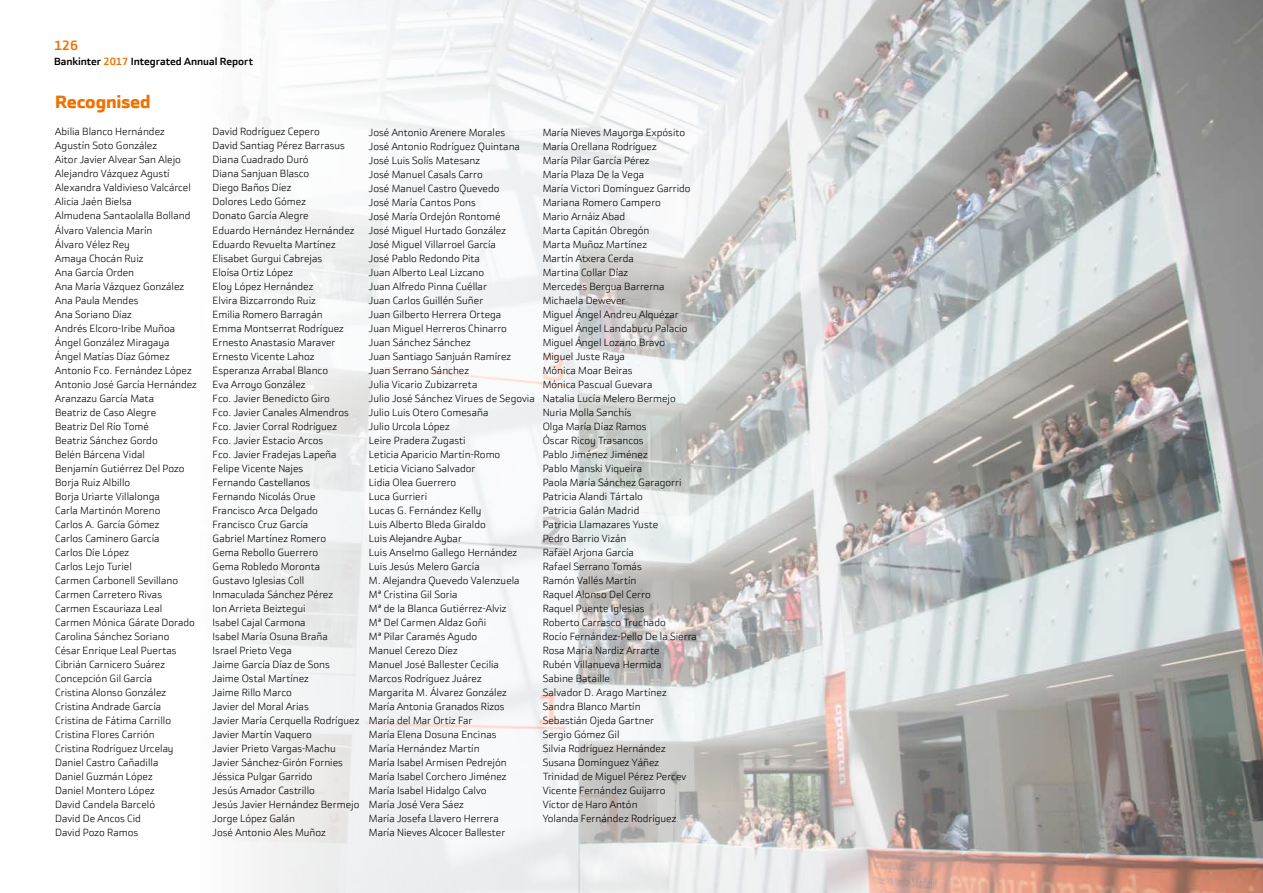
<style>
.page{position:relative;width:1263px;height:893px;background:#fff}
.page>*{position:absolute;margin:0;border:0;box-sizing:border-box;transform-origin:0 0}
.t1{font:900 18px "Bankinter Sans";letter-spacing:-.01em;color:#ee7203}
.t2{font:700 13.5px "Bankinter Sans";color:#ee7203}
.t3{font:300 10.5px/14px "Bankinter Sans";color:#000}
.t4{font:700 10.5px "Bankinter Sans";color:#000}
.s1{color:#ee7203}
</style>
<div class="page">
<img style="left:234px;top:0;width:1029px;height:893px">
<p class="t2" style="left:54px;top:37px;width:26px">126</p>
<p class="t4" style="left:54px;top:55px;width:200px">Bankinter <span class="s1">2017</span> Integrated Annual Report</p>
<h1 class="t1" style="left:55px;top:90px;width:97px">Recognised</h1>
<p class="t3" style="left:55px;top:125px;width:143px">Abilia Blanco Hernández<br>Agustín Soto González<br>Aitor Javier Alvear San Alejo<br>Alejandro Vázquez Agustí<br>Alexandra Valdivieso Valcárcel<br>Alicia Jaén Bielsa<br>Almudena Santaolalla Bolland<br>Álvaro Valencia Marín<br>Álvaro Vélez Rey<br>Amaya Chocán Ruiz<br>Ana García Orden<br>Ana María Vázquez González<br>Ana Paula Mendes<br>Ana Soriano Díaz<br>Andrés Elcoro-Iribe Muñoa<br>Ángel González Miragaya<br>Ángel Matías Díaz Gómez<br>Antonio Fco. Fernández López<br>Antonio José García Hernández<br>Aranzazu García Mata<br>Beatriz de Caso Alegre<br>Beatriz Del Río Tomé<br>Beatriz Sánchez Gordo<br>Belén Bárcena Vidal<br>Benjamín Gutiérrez Del Pozo<br>Borja Ruiz Albillo<br>Borja Uriarte Villalonga<br>Carla Martinón Moreno<br>Carlos A. García Gómez<br>Carlos Caminero García<br>Carlos Díe López<br>Carlos Lejo Turiel<br>Carmen Carbonell Sevillano<br>Carmen Carretero Rivas<br>Carmen Escauriaza Leal<br>Carmen Mónica Gárate Dorado<br>Carolina Sánchez Soriano<br>César Enrique Leal Puertas<br>Cibrián Carnicero Suárez<br>Concepción Gil García<br>Cristina Alonso González<br>Cristina Andrade García<br>Cristina de Fátima Carrillo<br>Cristina Flores Carrión<br>Cristina Rodríguez Urcelay<br>Daniel Castro Cañadilla<br>Daniel Guzmán López<br>Daniel Montero López<br>David Candela Barceló<br>David De Ancos Cid<br>David Pozo Ramos</p>
<p class="t3" style="left:213px;top:125px;width:148px">David Rodríguez Cepero<br>David Santiag Pérez Barrasus<br>Diana Cuadrado Duró<br>Diana Sanjuan Blasco<br>Diego Baños Díez<br>Dolores Ledo Gómez<br>Donato García Alegre<br>Eduardo Hernández Hernández<br>Eduardo Revuelta Martínez<br>Elisabet Gurgui Cabrejas<br>Eloísa Ortiz López<br>Eloy López Hernández<br>Elvira Bizcarrondo Ruiz<br>Emilia Romero Barragán<br>Emma Montserrat Rodríguez<br>Ernesto Anastasio Maraver<br>Ernesto Vicente Lahoz<br>Esperanza Arrabal Blanco<br>Eva Arroyo González<br>Fco. Javier Benedicto Giro<br>Fco. Javier Canales Almendros<br>Fco. Javier Corral Rodríguez<br>Fco. Javier Estacio Arcos<br>Fco. Javier Fradejas Lapeña<br>Felipe Vicente Najes<br>Fernando Castellanos<br>Fernando Nicolás Orue<br>Francisco Arca Delgado<br>Francisco Cruz García<br>Gabriel Martínez Romero<br>Gema Rebollo Guerrero<br>Gema Robledo Moronta<br>Gustavo Iglesias Coll<br>Inmaculada Sánchez Pérez<br>Ion Arrieta Beiztegui<br>Isabel Cajal Carmona<br>Isabel María Osuna Braña<br>Israel Prieto Vega<br>Jaime García Díaz de Sons<br>Jaime Ostal Martínez<br>Jaime Rillo Marco<br>Javier del Moral Arias<br>Javier María Cerquella Rodríguez<br>Javier Martín Vaquero<br>Javier Prieto Vargas-Machu<br>Javier Sánchez-Girón Fornies<br>Jéssica Pulgar Garrido<br>Jesús Amador Castrillo<br>Jesús Javier Hernández Bermejo<br>Jorge López Galán<br>José Antonio Ales Muñoz</p>
<p class="t3" style="left:369px;top:125px;width:167px">José Antonio Arenere Morales<br>José Antonio Rodríguez Quintana<br>José Luis Solís Matesanz<br>José Manuel Casals Carro<br>José Manuel Castro Quevedo<br>José María Cantos Pons<br>José María Ordejón Rontomé<br>José Miguel Hurtado González<br>José Miguel Villarroel García<br>José Pablo Redondo Pita<br>Juan Alberto Leal Lizcano<br>Juan Alfredo Pinna Cuéllar<br>Juan Carlos Guillén Suñer<br>Juan Gilberto Herrera Ortega<br>Juan Miguel Herreros Chinarro<br>Juan Sánchez Sánchez<br>Juan Santiago Sanjuán Ramírez<br>Juan Serrano Sánchez<br>Julia Vicario Zubizarreta<br>Julio José Sánchez Virues de Segovia<br>Julio Luis Otero Comesaña<br>Julio Urcola López<br>Leire Pradera Zugasti<br>Leticia Aparicio Martín-Romo<br>Leticia Viciano Salvador<br>Lidia Olea Guerrero<br>Luca Gurrieri<br>Lucas G. Fernández Kelly<br>Luis Alberto Bleda Giraldo<br>Luis Alejandre Aybar<br>Luis Anselmo Gallego Hernández<br>Luis Jesús Melero García<br>M. Alejandra Quevedo Valenzuela<br>Mª Cristina Gil Soria<br>Mª de la Blanca Gutiérrez-Alviz<br>Mª Del Carmen Aldaz Goñi<br>Mª Pilar Caramés Agudo<br>Manuel Cerezo Díez<br>Manuel José Ballester Cecilia<br>Marcos Rodríguez Juárez<br>Margarita M. Álvarez González<br>María Antonia Granados Rizos<br>María del Mar Ortiz Far<br>María Elena Dosuna Encinas<br>María Hernández Martín<br>María Isabel Armisen Pedrejón<br>María Isabel Corchero Jiménez<br>María Isabel Hidalgo Calvo<br>María José Vera Sáez<br>María Josefa Llavero Herrera<br>María Nieves Alcocer Ballester</p>
<p class="t3" style="left:543px;top:126px;width:156px">María Nieves Mayorga Expósito<br>María Orellana Rodríguez<br>María Pilar García Pérez<br>María Plaza De la Vega<br>María Victori Domínguez Garrido<br>Mariana Romero Campero<br>Mario Arnáiz Abad<br>Marta Capitán Obregón<br>Marta Muñoz Martínez<br>Martín Atxera Cerda<br>Martina Collar Díaz<br>Mercedes Bergua Barrerna<br>Michaela Dewever<br>Miguel Ángel Andreu Alquézar<br>Miguel Ángel Landaburu Palacio<br>Miguel Ángel Lozano Bravo<br>Miguel Juste Raya<br>Mónica Moar Beiras<br>Mónica Pascual Guevara<br>Natalia Lucía Melero Bermejo<br>Nuria Molla Sanchís<br>Olga María Díaz Ramos<br>Óscar Ricoy Trasancos<br>Pablo Jiménez Jiménez<br>Pablo Manski Viqueira<br>Paola María Sánchez Garagorri<br>Patricia Alandi Tártalo<br>Patricia Galán Madrid<br>Patricia Llamazares Yuste<br>Pedro Barrio Vizán<br>Rafael Arjona García<br>Rafael Serrano Tomás<br>Ramón Vallés Martín<br>Raquel Alonso Del Cerro<br>Raquel Puente Iglesias<br>Roberto Carrasco Truchado<br>Rocío Fernández-Pello De la Sierra<br>Rosa María Nardiz Arrarte<br>Rubén Villanueva Hermida<br>Sabine Bataille<br>Salvador D. Arago Martínez<br>Sandra Blanco Martín<br>Sebastián Ojeda Gartner<br>Sergio Gómez Gil<br>Silvia Rodríguez Hernández<br>Susana Domínguez Yáñez<br>Trinidad de Miguel Pérez Percev<br>Vicente Fernández Guijarro<br>Víctor de Haro Antón<br>Yolanda Fernández Rodríguez</p>
</div>
